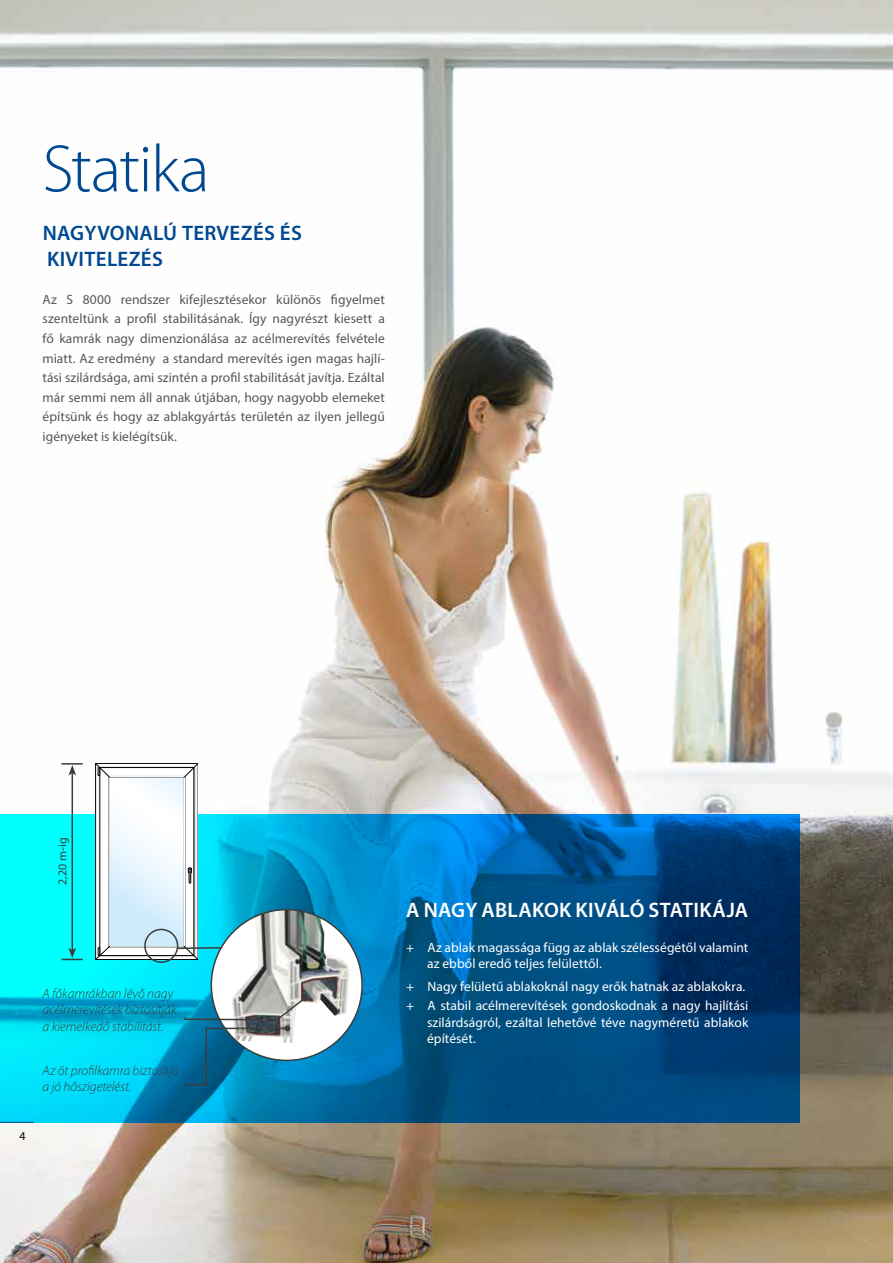
<style>
.page{position:relative;width:893px;height:1263px;background:#fff}
.page>*{position:absolute;margin:0;border:0;box-sizing:border-box;transform-origin:0 0}
.t1{font:300 67.5px "Myriad Pro";letter-spacing:-.025em;color:#004991}
.t2{font:600 21px/25.2px "Myriad Pro";letter-spacing:.015em;color:#004991}
.t3{font:600 21px "Myriad Pro";letter-spacing:.01em;color:#fff}
.t4{font:13.5px/19.6px "Myriad Pro";letter-spacing:.005em;color:#575756;text-align:justify}
.t5{font:13.5px/16.2px "Myriad Pro";letter-spacing:.005em;color:#fff}
.t6{font:italic 300 13.5px/16.2px "Myriad Pro";color:#3c3c3b}
.t7{font:12px "Myriad Pro";color:#3c3c3b}
.t8{font:12px "Myriad Pro";color:#000}
</style>
<div class="page">
<img style="left:0;top:0;width:893px;height:1263px">
<svg style="left:0;top:815px;width:799px;height:307px;background:#0077a7"></svg>
<div style="left:211px;top:910px;width:151px;height:150px;background:#fff;border-radius:50%"></div>
<img style="left:232px;top:910px;width:118px;height:133px">
<div style="left:144px;top:929px;width:34px;height:34px;border:2px solid #3c3c3b;border-radius:50%"></div>
<hr style="left:62px;top:763px;width:21px;height:2px;background:#3c3c3b">
<hr style="left:72px;top:773px;width:1px;height:177px;background:#3c3c3b">
<svg style="left:68px;top:765px;width:8px;height:10px"></svg>
<svg style="left:62px;top:948px;width:21px;height:12px"></svg>
<svg style="left:96px;top:763px;width:127px;height:196px"></svg>
<svg style="left:182px;top:995px;width:126px;height:92px"></svg>
<hr style="left:0;top:1122px;width:34px;height:1px;background:#004991">
<h1 class="t1" style="left:43px;top:128px;width:169px">Statika</h1>
<h2 class="t2" style="left:43px;top:220px;width:261px">NAGYVONALÚ TERVEZÉS ÉS<br>KIVITELEZÉS</h2>
<p class="t4" style="left:43px;top:289px;width:344px">Az S 8000 rendszer kifejlesztésekor különös figyelmet szenteltünk a profil stabilitásának. Így nagyrészt kiesett a fő kamrák nagy dimenzionálása az acélmerevítés felvétele miatt. Az eredmény a standard merevítés igen magas hajlí&shy;tási szilárdsága, ami szintén a profil stabilitását javítja. Ezáltal már semmi nem áll annak útjában, hogy nagyobb elemeket építsünk és hogy az ablakgyártás területén az ilyen jellegű igényeket is kielégítsük.</p>
<p class="t7" style="left:55px;top:885px;width:49px;rotate:-90deg">2,20 m-ig</p>
<p class="t8" style="left:19px;top:1128px;width:8px">4</p>
<p class="t6" style="left:43px;top:985px;width:136px">A főkamrákban lévő nagy acélmerevítések biztosítják a kiemelkedő stabilitást.</p>
<p class="t6" style="left:43px;top:1062px;width:138px">Az öt profilkamra biztosítja a jó hőszigetelést.</p>
<h2 class="t3" style="left:406px;top:897px;width:343px">A NAGY ABLAKOK KIVÁLÓ STATIKÁJA</h2>
<p class="t5" style="left:427px;top:939px;width:323px;text-indent:-21px">+ Az ablak magassága függ az ablak szélességétől valamint az ebből eredő teljes felülettől.</p>
<p class="t5" style="left:406px;top:976px;width:344px;line-height:19.6px">+ Nagy felületű ablakoknál nagy erők hatnak az ablakokra. + A stabil acélmerevítések gondoskodnak a nagy hajlítási</p>
<p class="t5" style="left:427px;top:1014px;width:323px">szilárdságról, ezáltal lehetővé téve nagyméretű ablakok építését.</p>
</div>
